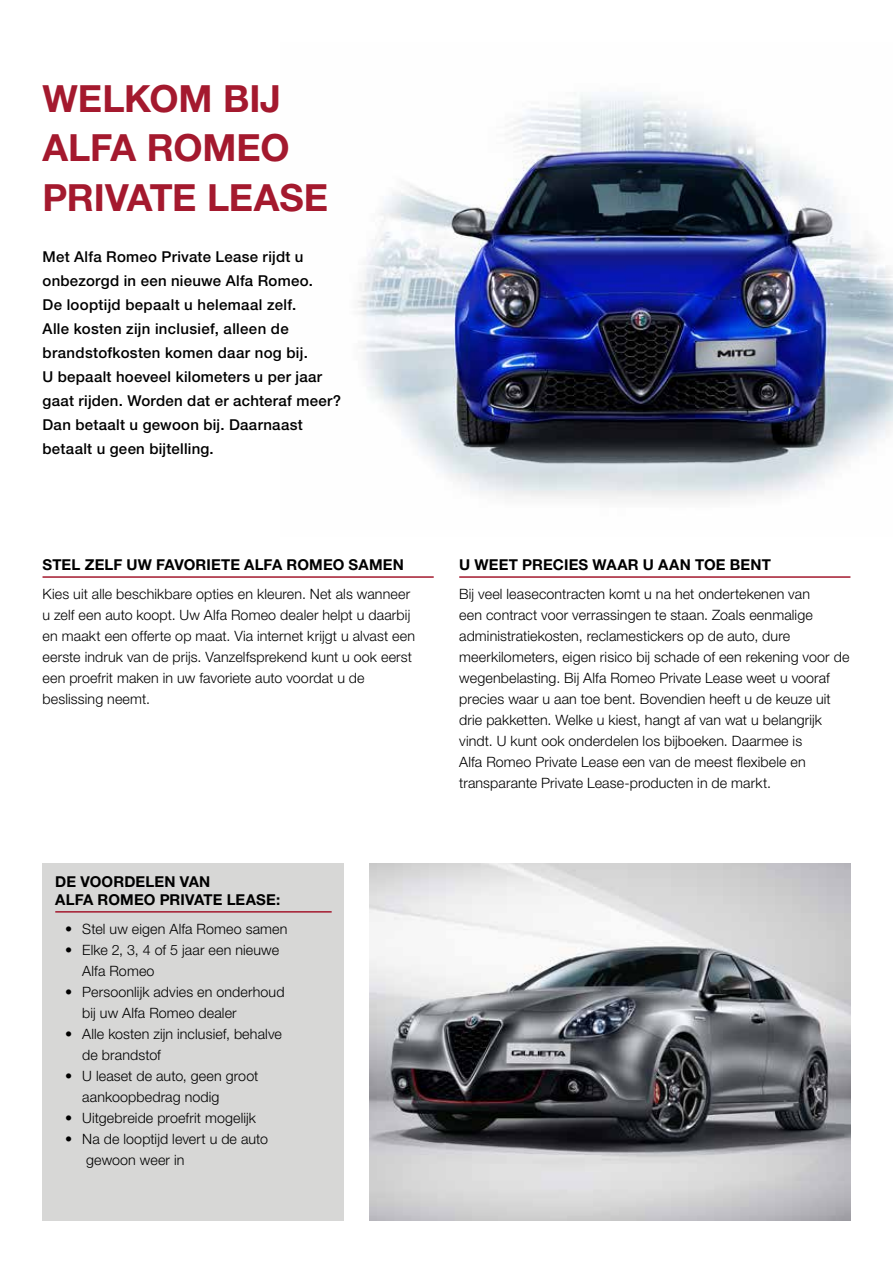
<style>
.page{position:relative;width:893px;height:1263px;background:#fff}
.page>*{position:absolute;margin:0;border:0;box-sizing:border-box;transform-origin:0 0}
.t1{font:700 37.5px/49.5px "Helvetica Neue LT Std";letter-spacing:-.005em;color:#a4192e}
.t2{font:500 15px/24px "Helvetica Neue LT Std";letter-spacing:.02em;color:#000}
.t3{font:700 15px/18px "Helvetica Neue LT Std";letter-spacing:.01em;color:#000}
.t4{font:300 14.25px/21px "Helvetica Neue LT Std";letter-spacing:.01em;color:#000}
</style>
<div class="page">
<img style="left:358px;top:94px;width:535px;height:405px">
<div style="left:43px;top:863px;width:301px;height:357px;background:#d7d7d6"></div>
<hr style="left:55px;top:911px;width:277px;height:1px;background:#a4192e">
<hr style="left:43px;top:576px;width:391px;height:2px;background:#a4192e">
<hr style="left:459px;top:576px;width:391px;height:2px;background:#a4192e">
<img style="left:370px;top:863px;width:480px;height:357px">
<h1 class="t1" style="left:43px;top:73px;width:287px">WELKOM BIJ<br>ALFA ROMEO<br>PRIVATE LEASE</h1>
<p class="t2" style="left:43px;top:244px;width:300px">Met Alfa Romeo Private Lease rijdt u onbezorgd in een nieuwe Alfa Romeo.<br>De looptijd bepaalt u helemaal zelf.<br>Alle kosten zijn inclusief, alleen de brandstofkosten komen daar nog bij.<br>U bepaalt hoeveel kilometers u per jaar gaat rijden. Worden dat er achteraf meer?<br>Dan betaalt u gewoon bij. Daarnaast betaalt u geen bijtelling.</p>
<p class="t3" style="left:43px;top:555px;width:363px">STEL ZELF UW FAVORIETE ALFA ROMEO SAMEN</p>
<p class="t4" style="left:43px;top:583px;width:374px">Kies uit alle beschikbare opties en kleuren. Net als wanneer u zelf een auto koopt. Uw Alfa Romeo dealer helpt u daarbij en maakt een offerte op maat. Via internet krijgt u alvast een eerste indruk van de prijs. Vanzelfsprekend kunt u ook eerst een proefrit maken in uw favoriete auto voordat u de beslissing neemt.</p>
<p class="t3" style="left:55px;top:872px;width:226px">DE VOORDELEN VAN<br>ALFA ROMEO PRIVATE LEASE:</p>
<p class="t4" style="left:65px;top:918px;width:224px">• Stel uw eigen Alfa Romeo samen</p>
<p class="t4" style="left:82px;top:939px;width:198px;text-indent:-17px">• Elke 2, 3, 4 of 5 jaar een nieuwe<br>Alfa Romeo</p>
<p class="t4" style="left:82px;top:981px;width:204px;text-indent:-17px">• Persoonlijk advies en onderhoud bij uw Alfa Romeo dealer</p>
<p class="t4" style="left:82px;top:1023px;width:201px;text-indent:-17px">• Alle kosten zijn inclusief, behalve de brandstof</p>
<p class="t4" style="left:82px;top:1065px;width:178px;text-indent:-17px">• U leaset de auto, geen groot aankoopbedrag nodig</p>
<p class="t4" style="left:65px;top:1107px;width:192px">• Uitgebreide proefrit mogelijk</p>
<p class="t4" style="left:86px;top:1128px;width:183px;text-indent:-21px">• Na de looptijd levert u de auto gewoon weer in</p>
<p class="t3" style="left:459px;top:555px;width:313px">U WEET PRECIES WAAR U AAN TOE BENT</p>
<p class="t4" style="left:459px;top:583px;width:392px">Bij veel leasecontracten komt u na het ondertekenen van<br>een contract voor verrassingen te staan. Zoals eenmalige administratiekosten, reclamestickers op de auto, dure meerkilometers, eigen risico bij schade of een rekening voor de wegenbelasting. Bij Alfa Romeo Private Lease weet u vooraf precies waar u aan toe bent. Bovendien heeft u de keuze uit drie pakketten. Welke u kiest, hangt af van wat u belangrijk vindt. U kunt ook onderdelen los bijboeken. Daarmee is<br>Alfa Romeo Private Lease een van de meest flexibele en transparante Private Lease-producten in de markt.</p>
</div>
